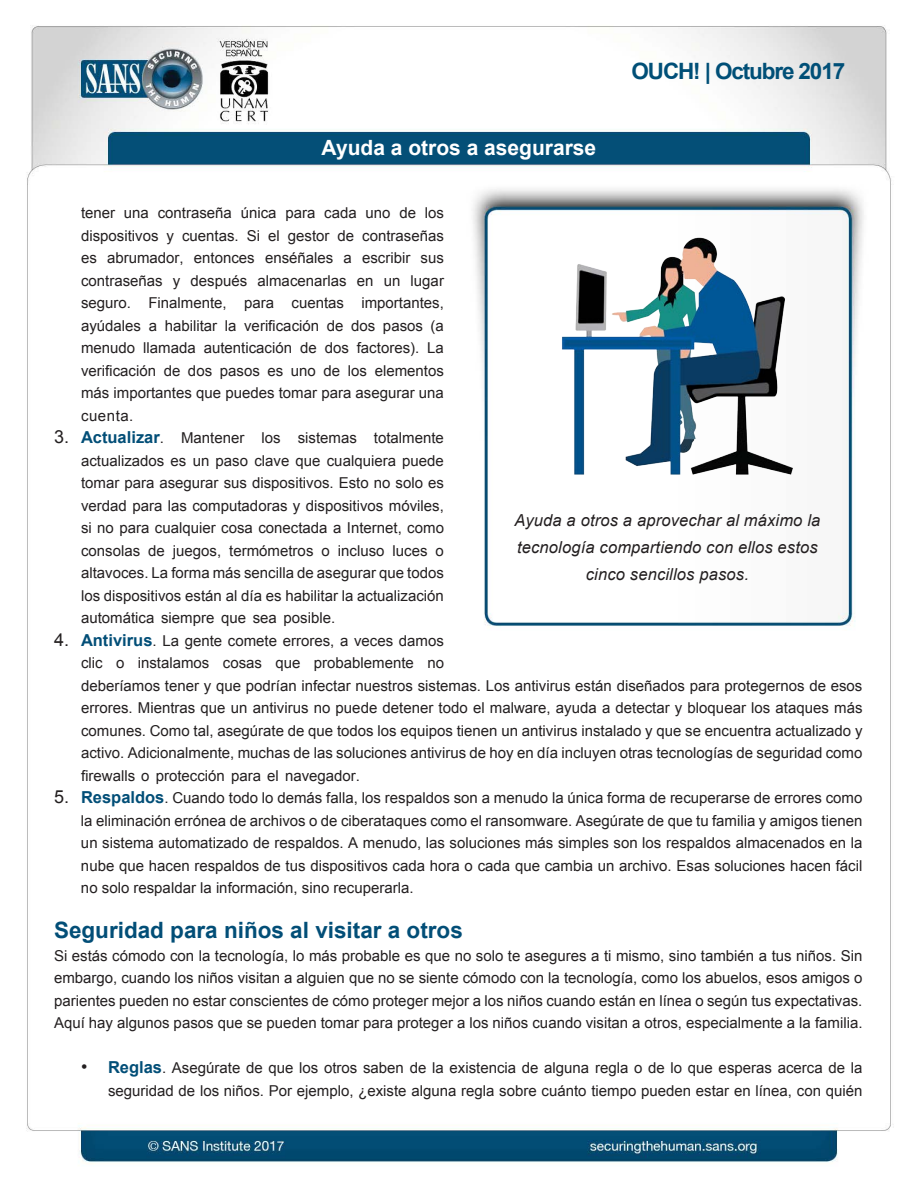
<style>
.page{position:relative;width:918px;height:1188px;background:#fff}
.page>*{position:absolute;margin:0;border:0;box-sizing:border-box;transform-origin:0 0}
.MainText{font:700 22.5px "Arial";color:#024e77}
.t1{font:700 22.5px "Arial";letter-spacing:-.05em;color:#004f77}
.t2{font:700 21px "Arial";color:#fff}
.t3{font:18px "Arial";color:#231f20}
.t4{font:italic 16.5px/27px "Arial";letter-spacing:.01em;color:#231f20;text-align:center}
.t5{font:700 16.5px "Arial";color:#024e77}
.MainText-2{font:15px/22.5px "Arial";color:#231f20}
.s1{font-weight:400;font-size:15px;color:#231f20}
.s2{font-weight:700;font-size:16.5px;color:#024e77}
</style>
<div class="page">
<img style="left:26px;top:25px;width:865px;height:1139px">
<img style="left:490px;top:222px;width:355px;height:267px">
<h1 class="t1" style="left:632px;top:56px;width:215px">OUCH! | Octubre 2017</h1>
<h2 class="t2" style="left:322px;top:134px;width:276px">Ayuda a otros a asegurarse</h2>
<p class="t3" style="left:54px;top:425px;width:17px">3.</p>
<p class="t3" style="left:54px;top:628px;width:17px">4.</p>
<p class="t3" style="left:54px;top:785px;width:17px">5.</p>
<p class="MainText-2" style="left:81px;top:202px;width:36px">tener</p>
<p class="MainText-2" style="left:124px;top:202px;width:27px">una</p>
<p class="MainText-2" style="left:158px;top:202px;width:76px">contraseña</p>
<p class="MainText-2" style="left:241px;top:202px;width:37px">única</p>
<p class="MainText-2" style="left:285px;top:202px;width:32px">para</p>
<p class="MainText-2" style="left:324px;top:202px;width:34px">cada</p>
<p class="MainText-2" style="left:366px;top:202px;width:27px">uno</p>
<p class="MainText-2" style="left:399px;top:202px;width:18px">de</p>
<p class="MainText-2" style="left:425px;top:202px;width:21px">los</p>
<p class="MainText-2" style="left:81px;top:224px;width:79px">dispositivos</p>
<p class="MainText-2" style="left:167px;top:224px;width:9px">y</p>
<p class="MainText-2" style="left:182px;top:224px;width:58px">cuentas.</p>
<p class="MainText-2" style="left:247px;top:224px;width:15px">Si</p>
<p class="MainText-2" style="left:268px;top:224px;width:13px">el</p>
<p class="MainText-2" style="left:288px;top:224px;width:43px">gestor</p>
<p class="MainText-2" style="left:338px;top:224px;width:18px">de</p>
<p class="MainText-2" style="left:362px;top:224px;width:83px">contraseñas</p>
<p class="MainText-2" style="left:81px;top:247px;width:17px">es</p>
<p class="MainText-2" style="left:107px;top:247px;width:78px">abrumador,</p>
<p class="MainText-2" style="left:194px;top:247px;width:62px">entonces</p>
<p class="MainText-2" style="left:265px;top:247px;width:70px">enséñales</p>
<p class="MainText-2" style="left:344px;top:247px;width:10px">a</p>
<p class="MainText-2" style="left:362px;top:247px;width:50px">escribir</p>
<p class="MainText-2" style="left:421px;top:247px;width:25px">sus</p>
<p class="MainText-2" style="left:81px;top:269px;width:83px">contraseñas</p>
<p class="MainText-2" style="left:173px;top:269px;width:9px">y</p>
<p class="MainText-2" style="left:191px;top:269px;width:58px">después</p>
<p class="MainText-2" style="left:257px;top:269px;width:91px">almacenarlas</p>
<p class="MainText-2" style="left:357px;top:269px;width:18px">en</p>
<p class="MainText-2" style="left:384px;top:269px;width:18px">un</p>
<p class="MainText-2" style="left:411px;top:269px;width:35px">lugar</p>
<p class="MainText-2" style="left:81px;top:292px;width:52px">seguro.</p>
<p class="MainText-2" style="left:148px;top:292px;width:80px">Finalmente,</p>
<p class="MainText-2" style="left:244px;top:292px;width:32px">para</p>
<p class="MainText-2" style="left:292px;top:292px;width:54px">cuentas</p>
<p class="MainText-2" style="left:361px;top:292px;width:84px">importantes,</p>
<p class="MainText-2" style="left:81px;top:314px;width:62px">ayúdales</p>
<p class="MainText-2" style="left:149px;top:314px;width:10px">a</p>
<p class="MainText-2" style="left:165px;top:314px;width:54px">habilitar</p>
<p class="MainText-2" style="left:225px;top:314px;width:13px">la</p>
<p class="MainText-2" style="left:244px;top:314px;width:77px">verificación</p>
<p class="MainText-2" style="left:327px;top:314px;width:18px">de</p>
<p class="MainText-2" style="left:351px;top:314px;width:26px">dos</p>
<p class="MainText-2" style="left:383px;top:314px;width:42px">pasos</p>
<p class="MainText-2" style="left:431px;top:314px;width:15px">(a</p>
<p class="MainText-2" style="left:81px;top:337px;width:56px">menudo</p>
<p class="MainText-2" style="left:143px;top:337px;width:54px">llamada</p>
<p class="MainText-2" style="left:204px;top:337px;width:90px">autenticación</p>
<p class="MainText-2" style="left:300px;top:337px;width:18px">de</p>
<p class="MainText-2" style="left:325px;top:337px;width:26px">dos</p>
<p class="MainText-2" style="left:357px;top:337px;width:64px">factores .)</p>
<p class="MainText-2" style="left:427px;top:337px;width:18px">La</p>
<p class="MainText-2" style="left:81px;top:359px;width:364px">verificación<br>más importantes que puedes tomar para asegurar una cuenta.</p>
<p class="MainText-2" style="left:374px;top:427px;width:72px">totalmente</p>
<p class="MainText-2" style="left:164px;top:359px;width:18px">de</p>
<p class="MainText-2" style="left:188px;top:359px;width:26px">dos</p>
<p class="MainText-2" style="left:324px;top:359px;width:18px">de</p>
<p class="MainText-2" style="left:348px;top:359px;width:21px">los</p>
<p class="MainText-2" style="left:375px;top:359px;width:71px">elementos</p>
<p class="MainText-2" style="left:220px;top:359px;width:42px">pasos</p>
<p class="MainText-2" style="left:267px;top:359px;width:17px">es</p>
<p class="MainText-2" style="left:291px;top:359px;width:27px">uno</p>
<p class="t5" style="left:81px;top:426px;width:85px">Actualizar<span class="s1">.</span></p>
<p class="MainText-2" style="left:181px;top:427px;width:65px">Mantener</p>
<p class="MainText-2" style="left:262px;top:427px;width:21px">los</p>
<p class="MainText-2" style="left:298px;top:427px;width:61px">sistemas</p>
<p class="MainText-2" style="left:81px;top:449px;width:365px;text-align:right">actualizados es un paso clave que cualquiera puede tomar para asegurar sus dispositivos. Esto no solo es verdad para las computadoras y dispositivos móviles, si no para cualquier cosa conectada a Internet, como o</p>
<p class="MainText-2" style="left:229px;top:539px;width:86px">termómetros</p>
<p class="MainText-2" style="left:81px;top:539px;width:364px">consolas<br>altavoces. La forma más sencilla de asegurar que todos los dispositivos están al día es habilitar la actualización automática siempre que sea posible.</p>
<p class="MainText-2" style="left:81px;top:629px;width:364px"><span class="s2">Antivirus</span>. La gente comete errores a, veces damos</p>
<p class="MainText-2" style="left:148px;top:539px;width:18px">de</p>
<p class="MainText-2" style="left:173px;top:539px;width:50px">juegos,</p>
<p class="MainText-2" style="left:338px;top:539px;width:48px">incluso</p>
<p class="MainText-2" style="left:393px;top:539px;width:37px">luces</p>
<p class="MainText-2" style="left:322px;top:539px;width:10px">o</p>
<p class="t4" style="left:514px;top:507px;width:307px">Ayuda a otros a aprovechar al máximo la tecnología compartiendo con ellos estos cinco sencillos pasos.</p>
<p class="MainText-2" style="left:81px;top:652px;width:783px">clic<br>deberíamos tener y que podrían infectar nuestros sistemas. Los antivirus están diseñados para protegernos de esos errores. Mientras que un antivirus no puede detener todo el malware, ayuda a detectar y bloquear los ataques más comunes. Como tal, asegúrate de que todos los equipos tienen un antivirus instalado y que se encuentra actualizado y activo. Adicionalmente, muchas de las soluciones antivirus de hoy en día incluyen otras tecnologías de seguridad como firewalls o protección para el navegador.</p>
<p class="MainText-2" style="left:81px;top:787px;width:783px"><span class="s2">Respaldos</span>. Cuando todo lo demás falla, los respaldos son a menudo la única forma de recuperarse de errores como</p>
<p class="MainText-2" style="left:138px;top:652px;width:73px">instalamos</p>
<p class="MainText-2" style="left:314px;top:652px;width:102px">probablemente</p>
<p class="MainText-2" style="left:116px;top:652px;width:10px">o</p>
<p class="MainText-2" style="left:223px;top:652px;width:41px">cosas</p>
<p class="MainText-2" style="left:275px;top:652px;width:27px">que</p>
<p class="MainText-2" style="left:427px;top:652px;width:18px">no</p>
<p class="MainText-2" style="left:81px;top:809px;width:783px;text-align:justify">la eliminación errónea de archivos o de ciberataques como el ransomware. Asegúrate de que tu familia y amigos tienen un sistema automatizado de respaldos A. menudo, las soluciones más simples son los respaldos almacenados en la nube que hacen respaldos de tus dispositivos cada hora o cada que cambia un archivo. Esas soluciones hacen fácil no solo respaldar la información, sino recuperarla.</p>
<p class="MainText" style="left:54px;top:915px;width:410px">Seguridad para niños al visitar a otros</p>
<p class="MainText-2" style="left:54px;top:944px;width:810px;text-align:justify">Si estás cómodo con la tecnología lo, más probable es que no solo te asegures tia mismo, sino también a tus niños. Sin embargo, cuando los niños visitan a alguien que no se siente cómodo con la tecnología, como los abuelos, esos amigos o parientes pueden no estar conscientes de cómo proteger mejor a los niños cuando están en línea o según tus expectativas.<br>Aquí hay algunos pasos que se pueden tomar para proteger a los niños cuando visitan a otros, especialmente laa familia.</p>
<p class="MainText-2" style="left:108px;top:1057px;width:756px"><span class="s2">Reglas</span>. Asegúrate de que los otros saben de la existencia de alguna regla o de lo que esperas acerca de la</p>
<p class="t3" style="left:81px;top:1055px;width:8px">•</p>
<p class="MainText-2" style="left:108px;top:1079px;width:756px">seguridad de los niños. Por ejemplo ¿, existe alguna regla sobre cuánto tiempo pueden estar en línea, con quién</p>
</div>
